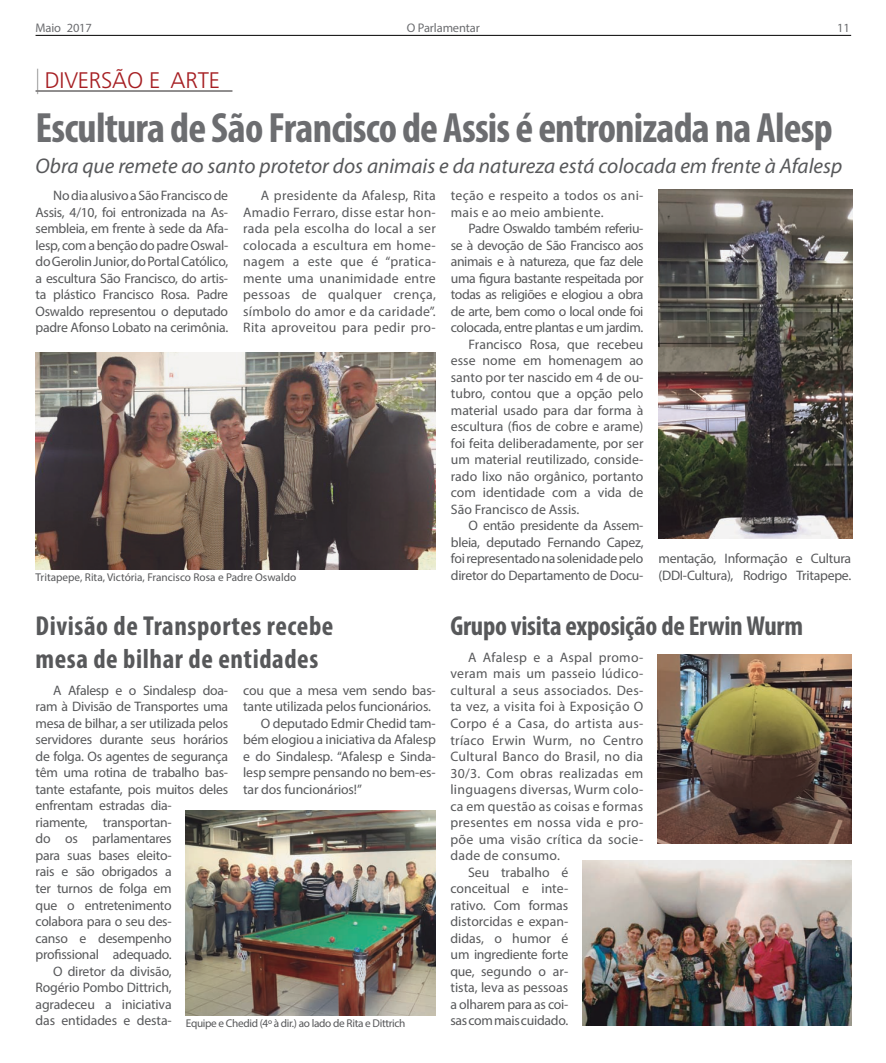
<style>
.page{position:relative;width:886px;height:1063px;background:#fff}
.page>*{position:absolute;margin:0;border:0;box-sizing:border-box;transform-origin:0 0}
.t1{font:700 condensed 42.5px "Myriad Pro";letter-spacing:-.02em;color:#6c6d70}
.t2{font:700 condensed 27.5px/33px "Myriad Pro";letter-spacing:.02em;color:#57585a}
.t3{font:700 condensed 27.5px "Myriad Pro";letter-spacing:-.01em;color:#57585a}
.t4{font:300 22.5px "Frutiger";letter-spacing:-.01em;color:#a61e22}
.t5{font:italic 21.25px "Myriad Pro";color:#57585a}
.t6{font:13.75px/16.5px "Myriad Pro";letter-spacing:-.01em;color:#57585a;text-align:justify}
.t7{font:13.75px/16.5px "Myriad Pro";letter-spacing:.02em;color:#57585a}
.t8{font:13.75px "Myriad Pro";letter-spacing:-.03em;color:#57585a}
.t9{font:12.5px "Myriad Pro";letter-spacing:-.01em;color:#6c6d70}
.t10{font:11.25px "Myriad Pro";letter-spacing:-.005em;color:#57585a}
.t11{font:11.25px "Myriad Pro";letter-spacing:-.03em;color:#57585a}
.s1{font-family:"Existence";font-size:25px;color:#808080}
.s2{color:#fff}
</style>
<div class="page">
<hr style="left:36px;top:35px;width:814px;height:1px;background:#000">
<hr style="left:36px;top:91px;width:196px;height:1px;background:#231f20">
<img style="left:658px;top:190px;width:193px;height:348px">
<img style="left:186px;top:810px;width:250px;height:204px">
<img style="left:36px;top:352px;width:400px;height:217px">
<img style="left:657px;top:654px;width:193px;height:189px">
<img style="left:582px;top:860px;width:269px;height:165px">
<p class="t9" style="left:406px;top:20px;width:75px">O Parlamentar</p>
<p class="t9" style="left:36px;top:20px;width:58px">Maio 2017</p>
<p class="t9" style="left:837px;top:20px;width:14px">11</p>
<h3 class="t4" style="left:36px;top:67px;width:198px"><span class="s1">|</span> DIVERSÃO E ARTE<span class="s2">..</span></h3>
<h1 class="t1" style="left:36px;top:101px;width:798px">Escultura de São Francisco de Assis é entronizada na Alesp</h1>
<h3 class="t5" style="left:36px;top:152px;width:808px">Obra que remete ao santo protetor dos animais e da natureza está colocada em frente à Afalesp</h3>
<p class="t6" style="left:36px;top:187px;width:194px;text-indent:18px">No dia alusivo a São Francisco de Assis, 4/10, foi entronizada na As&shy;sembleia, em frente à sede da Afa&shy;lesp, com a benção do padre Oswal&shy;do Gerolin Junior, do Portal Católico, a escultura São Francisco, do artis&shy;ta plástico Francisco Rosa. Padre Oswaldo representou o deputado padre Afonso Lobato na cerimônia.</p>
<p class="t6" style="left:243px;top:187px;width:194px;text-indent:18px">A presidente da Afalesp, Rita Amadio Ferraro, disse estar hon&shy;rada pela escolha do local a ser colocada a escultura em home&shy;nagem a este que é “pratica&shy;mente uma unanimidade entre pessoas de qualquer crença, símbolo do amor e da caridade”.<br>Rita aproveitou para pedir pro-</p>
<p class="t7" style="left:451px;top:187px;width:194px">teção e respeito a todos os ani&shy;mais e ao meio ambiente.</p>
<p class="t8" style="left:468px;top:220px;width:176px">Padre Oswaldo também referiu-</p>
<p class="t8" style="left:451px;top:236px;width:194px">se à devoção de São Francisco aos</p>
<p class="t8" style="left:451px;top:253px;width:194px">animais e à natureza, que faz dele</p>
<p class="t8" style="left:451px;top:269px;width:194px">uma figura bastante respeitada por</p>
<p class="t8" style="left:451px;top:286px;width:194px">todas as religiões e elogiou a obra</p>
<p class="t8" style="left:451px;top:302px;width:194px">de arte, bem como o local onde foi</p>
<p class="t8" style="left:451px;top:319px;width:194px">colocada, entre plantas e um jardim.</p>
<p class="t6" style="left:468px;top:335px;width:176px">Francisco Rosa, que recebeu</p>
<p class="t6" style="left:451px;top:352px;width:194px">esse nome em homenagem ao</p>
<p class="t6" style="left:451px;top:368px;width:194px">santo por ter nascido em 4 de ou-</p>
<p class="t6" style="left:451px;top:385px;width:194px">tubro, contou que a opção pelo</p>
<p class="t6" style="left:451px;top:401px;width:194px">material usado para dar forma à</p>
<p class="t6" style="left:451px;top:418px;width:194px">escultura (fios de cobre e arame)</p>
<p class="t6" style="left:451px;top:434px;width:194px">foi feita deliberadamente, por ser</p>
<p class="t6" style="left:451px;top:451px;width:194px">um material reutilizado, conside-</p>
<p class="t6" style="left:451px;top:467px;width:194px">rado lixo não orgânico, portanto</p>
<p class="t6" style="left:451px;top:484px;width:194px">com identidade com a vida de</p>
<p class="t6" style="left:451px;top:500px;width:130px">São Francisco de Assis.</p>
<p class="t6" style="left:468px;top:517px;width:176px">O então presidente da Assem-</p>
<p class="t6" style="left:451px;top:533px;width:194px">bleia, deputado Fernando Capez,</p>
<p class="t6" style="left:451px;top:550px;width:194px">foi representado na solenidade pelo</p>
<p class="t6" style="left:451px;top:566px;width:194px">diretor do Departamento de Docu-</p>
<p class="t6" style="left:658px;top:550px;width:194px">mentação, Informação e Cultura (DDI-Cultura), Rodrigo Tritapepe.</p>
<p class="t10" style="left:36px;top:569px;width:262px">Tritapepe, Rita, Victória, Francisco Rosa e Padre Oswaldo</p>
<h2 class="t2" style="left:36px;top:608px;width:299px">Divisão de Transportes recebe mesa de bilhar de entidades</h2>
<h2 class="t3" style="left:450px;top:608px;width:354px">Grupo visita exposição de Erwin Wurm</h2>
<p class="t7" style="left:468px;top:648px;width:176px">A Afalesp e a Aspal promo-</p>
<p class="t7" style="left:450px;top:665px;width:194px">veram mais um passeio lúdico-</p>
<p class="t7" style="left:450px;top:681px;width:194px">cultural a seus associados. Des-</p>
<p class="t7" style="left:450px;top:698px;width:194px">ta vez, a visita foi à Exposição O</p>
<p class="t7" style="left:450px;top:714px;width:194px">Corpo é a Casa, do artista aus-</p>
<p class="t7" style="left:450px;top:731px;width:194px">tríaco Erwin Wurm, no Centro</p>
<p class="t7" style="left:450px;top:747px;width:194px">Cultural Banco do Brasil, no dia</p>
<p class="t7" style="left:450px;top:764px;width:194px">30/3. Com obras realizadas em</p>
<p class="t7" style="left:450px;top:780px;width:194px">linguagens diversas, Wurm colo-</p>
<p class="t7" style="left:450px;top:797px;width:194px">ca em questão as coisas e formas</p>
<p class="t7" style="left:450px;top:813px;width:194px">presentes em nossa vida e pro-</p>
<p class="t7" style="left:450px;top:830px;width:194px">põe uma visão crítica da socie-</p>
<p class="t7" style="left:450px;top:846px;width:111px">dade de consumo.</p>
<p class="t6" style="left:468px;top:863px;width:101px">Seu trabalho é</p>
<p class="t6" style="left:450px;top:879px;width:119px">conceitual e inte-</p>
<p class="t6" style="left:450px;top:896px;width:119px">rativo. Com formas</p>
<p class="t6" style="left:450px;top:912px;width:119px">distorcidas e expan-</p>
<p class="t6" style="left:450px;top:929px;width:119px">didas, o humor é</p>
<p class="t6" style="left:450px;top:945px;width:119px">um ingrediente forte</p>
<p class="t6" style="left:450px;top:962px;width:119px">que, segundo o ar-</p>
<p class="t6" style="left:450px;top:978px;width:119px">tista, leva as pessoas</p>
<p class="t6" style="left:450px;top:995px;width:119px">a olharem para as coi-</p>
<p class="t6" style="left:450px;top:1011px;width:119px">sas com mais cuidado.</p>
<p class="t6" style="left:53px;top:681px;width:176px">A Afalesp e o Sindalesp doa-</p>
<p class="t6" style="left:36px;top:698px;width:194px">ram à Divisão de Transportes uma</p>
<p class="t6" style="left:36px;top:714px;width:194px">mesa de bilhar, a ser utilizada pelos</p>
<p class="t6" style="left:36px;top:731px;width:194px">servidores durante seus horários</p>
<p class="t6" style="left:36px;top:747px;width:194px">de folga. Os agentes de segurança</p>
<p class="t6" style="left:36px;top:764px;width:194px">têm uma rotina de trabalho bas-</p>
<p class="t6" style="left:36px;top:780px;width:194px">tante estafante, pois muitos deles</p>
<p class="t6" style="left:36px;top:797px;width:138px">enfrentam estradas dia-</p>
<p class="t6" style="left:36px;top:813px;width:138px">riamente, transportan-</p>
<p class="t6" style="left:36px;top:830px;width:138px">do os parlamentares</p>
<p class="t6" style="left:36px;top:846px;width:138px">para suas bases eleito-</p>
<p class="t6" style="left:36px;top:863px;width:138px">rais e são obrigados a</p>
<p class="t6" style="left:36px;top:879px;width:138px">ter turnos de folga em</p>
<p class="t6" style="left:36px;top:896px;width:138px">que o entretenimento</p>
<p class="t6" style="left:36px;top:912px;width:138px">colabora para o seu des-</p>
<p class="t6" style="left:36px;top:929px;width:138px">canso e desempenho</p>
<p class="t6" style="left:36px;top:945px;width:138px">profissional adequado.</p>
<p class="t6" style="left:53px;top:962px;width:120px">O diretor da divisão,</p>
<p class="t6" style="left:36px;top:978px;width:138px">Rogério Pombo Dittrich,</p>
<p class="t6" style="left:36px;top:995px;width:138px">agradeceu a iniciativa</p>
<p class="t6" style="left:36px;top:1011px;width:138px">das entidades e desta-</p>
<p class="t6" style="left:243px;top:681px;width:194px">cou que a mesa vem sendo bas-</p>
<p class="t6" style="left:243px;top:698px;width:189px">tante utilizada pelos funcionários.</p>
<p class="t6" style="left:261px;top:714px;width:176px">O deputado Edmir Chedid tam-</p>
<p class="t6" style="left:243px;top:731px;width:194px">bém elogiou a iniciativa da Afalesp</p>
<p class="t6" style="left:243px;top:747px;width:194px">e do Sindalesp. “Afalesp e Sinda-</p>
<p class="t6" style="left:243px;top:764px;width:194px">lesp sempre pensando no bem-es-</p>
<p class="t6" style="left:243px;top:780px;width:120px">tar dos funcionários!”</p>
<p class="t11" style="left:186px;top:1016px;width:221px">Equipe e Chedid (4º à dir.) ao lado de Rita e Dittrich</p>
</div>
